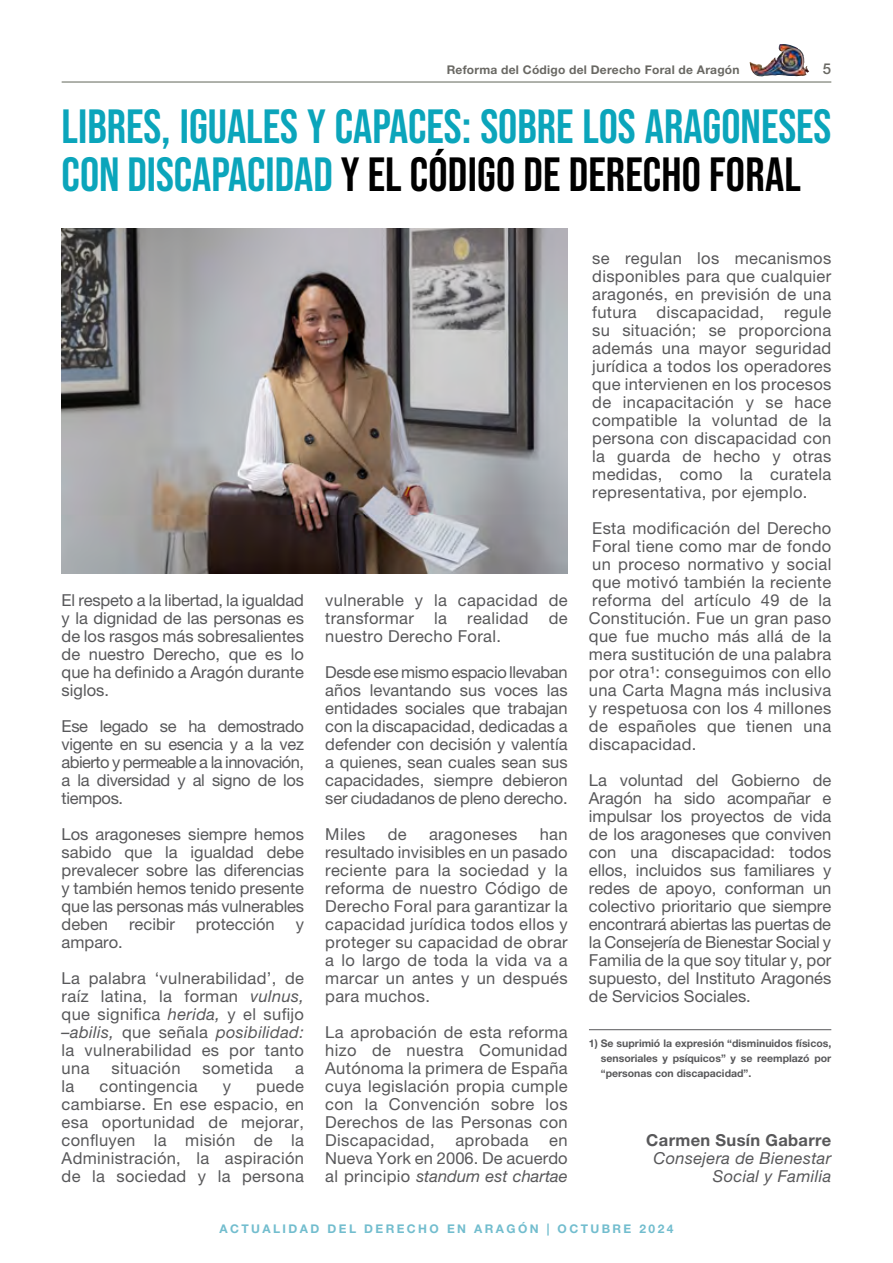
<style>
.page{position:relative;width:893px;height:1263px;background:#fff}
.page>*{position:absolute;margin:0;border:0;box-sizing:border-box;transform-origin:0 0}
.t1{font:700 48px/48px "Bebas Neue Pro";color:#0ba5bb}
.t2{font:16.5px/18px "Helvetica Neue LT Pro";letter-spacing:.02em;color:#58585a;text-align:justify}
.t3{font:italic 16.5px/18px "Helvetica Neue LT Pro";letter-spacing:.02em;color:#58585a;text-align:right}
.t4{font:700 16.5px "Helvetica Neue LT Pro";letter-spacing:.02em;color:#58585a}
.t5{font:16.5px "Helvetica Neue LT Pro";color:#58585a}
.t6{font:500 15px "Helvetica Neue LT Pro";color:#696863}
.t7{font:700 12px "Helvetica Neue LT Pro";letter-spacing:.2em;color:#72bdce}
.t8{font:700 12px "Helvetica Neue LT Pro";letter-spacing:.02em;color:#696863}
.t9{font:700 10.5px/15px "Helvetica Neue LT Pro";color:#58585a;text-align:justify}
.s1{color:#000}
.s2{font-style:italic}
</style>
<div class="page">
<img style="left:750px;top:44px;width:59px;height:33px">
<hr style="left:62px;top:81px;width:769px;height:2px;background:#72776b">
<hr style="left:589px;top:1029px;width:242px;height:1px;background:#58585a">
<img style="left:62px;top:228px;width:506px;height:346px">
<p class="t8" style="left:447px;top:63px;width:294px">Reforma del Código del Derecho Foral de Aragón</p>
<p class="t6" style="left:823px;top:60px;width:10px">5</p>
<h1 class="t1" style="left:62px;top:102px;width:771px">LIBRES, IGUALES Y CAPACES: SOBRE LOS ARAGONESES<br>CON DISCAPACIDAD <span class="s1">Y EL CÓDIGO DE DERECHO FORAL</span></h1>
<p class="t2" style="left:62px;top:591px;width:244px">El respeto a la libertad, la igualdad y la dignidad de las personas es de los rasgos más sobresalientes de nuestro Derecho, que es lo que ha definido a Aragón durante siglos.</p>
<p class="t2" style="left:62px;top:717px;width:244px">Ese legado se ha demostrado vigente en su esencia y a la vez abierto y permeable a la innovación, a la diversidad y al signo de los tiempos.</p>
<p class="t2" style="left:62px;top:825px;width:244px">Los aragoneses siempre hemos sabido que la igualdad debe prevalecer sobre las diferencias y también hemos tenido presente que las personas más vulnerables deben</p>
<p class="t5" style="left:129px;top:914px;width:47px">recibir</p>
<p class="t5" style="left:196px;top:914px;width:80px">protección</p>
<p class="t2" style="left:296px;top:915px;width:10px">y</p>
<p class="t2" style="left:62px;top:924px;width:244px;line-height:36px">amparo.<br>La palabra ‘vulnerabilidad’, de</p>
<p class="t2" style="left:62px;top:987px;width:244px">raíz latina, la forman <span class="s2">vulnus, </span>que significa <span class="s2">herida,</span> y el sufijo <span class="s2">–abilis,</span> que señala <span class="s2">posibilidad: </span>la vulnerabilidad es por tanto una</p>
<p class="t2" style="left:112px;top:1059px;width:70px">situación</p>
<p class="t2" style="left:203px;top:1059px;width:72px">sometida</p>
<p class="t2" style="left:295px;top:1059px;width:10px">a</p>
<p class="t2" style="left:62px;top:1077px;width:244px;text-indent:195px">puede cambiarse. En ese espacio, en esa oportunidad de mejorar, confluyen la misión de la Administración, la aspiración de la sociedad y la persona</p>
<p class="t2" style="left:62px;top:1077px;width:14px">la</p>
<p class="t2" style="left:100px;top:1077px;width:100px">contingencia</p>
<p class="t2" style="left:223px;top:1077px;width:10px">y</p>
<p class="t2" style="left:325px;top:591px;width:244px">vulnerable y la capacidad de transformar la realidad de nuestro Derecho Foral.</p>
<p class="t2" style="left:325px;top:663px;width:244px">Desde ese mismo espacio llevaban años levantando sus voces las entidades sociales que trabajan con la discapacidad, dedicadas a defender con decisión y valentía a quienes, sean cuales sean sus capacidades, siempre debieron ser ciudadanos de pleno derecho.</p>
<p class="t2" style="left:325px;top:825px;width:42px">Miles</p>
<p class="t2" style="left:388px;top:825px;width:20px">de</p>
<p class="t2" style="left:429px;top:825px;width:90px">aragoneses</p>
<p class="t2" style="left:325px;top:825px;width:244px;text-indent:215px">han resultado invisibles en un pasado reciente para la sociedad y la reforma de nuestro Código de Derecho Foral para garantizar la capacidad jurídica todos ellos y proteger su capacidad de obrar a lo largo de toda la vida va a marcar un antes y un después para muchos.</p>
<p class="t2" style="left:325px;top:1023px;width:244px">La aprobación de esta reforma hizo de nuestra Comunidad Autónoma la primera de España cuya legislación propia cumple con la Convención sobre los Derechos de las Personas con Discapacidad,</p>
<p class="t2" style="left:455px;top:1131px;width:75px">aprobada</p>
<p class="t2" style="left:325px;top:1131px;width:244px;text-indent:224px">en Nueva York en 2006. De acuerdo al principio <span class="s2">standum est chartae</span></p>
<p class="t2" style="left:592px;top:249px;width:241px">se regulan los mecanismos disponibles para que cualquier aragonés, en previsión de una futura discapacidad, regule su situación; se proporciona además una mayor seguridad jurídica a todos los operadores que intervienen en los procesos de incapacitación y se hace compatible la voluntad de la persona con discapacidad con la guarda de hecho y otras medidas, como la curatela representativa, por ejemplo.</p>
<p class="t2" style="left:589px;top:519px;width:244px">Esta modificación del Derecho Foral tiene como mar de fondo un proceso normativo y social que motivó también la reciente reforma del artículo 49 de la Constitución. Fue un gran paso que fue mucho más allá de la mera sustitución de una palabra por otra¹: conseguimos con ello una Carta Magna más inclusiva y respetuosa con los 4 millones de españoles que tienen una discapacidad.</p>
<p class="t2" style="left:589px;top:771px;width:244px">La voluntad del Gobierno de Aragón ha sido acompañar e impulsar los proyectos de vida de los aragoneses que conviven con una discapacidad: todos ellos, incluidos sus familiares y redes de apoyo, conforman un colectivo prioritario que siempre encontrará abiertas las puertas de la Consejería de Bienestar Social y Familia de la que soy titular y, por supuesto, del Instituto Aragonés de Servicios Sociales.</p>
<p class="t9" style="left:601px;top:1035px;width:232px;text-indent:-12px">1) Se suprimió la expresión “disminuidos físicos, sensoriales y psíquicos” y se reemplazó por “personas con discapacidad”.</p>
<p class="t4" style="left:646px;top:1130px;width:187px">Carmen Susín Gabarre</p>
<p class="t3" style="left:654px;top:1149px;width:179px">Consejera de Bienestar<br>Social y Familia</p>
<p class="t7" style="left:220px;top:1221px;width:455px">ACTUALIDAD DEL DERECHO EN ARAGÓN | OCTUBRE 2024</p>
</div>
